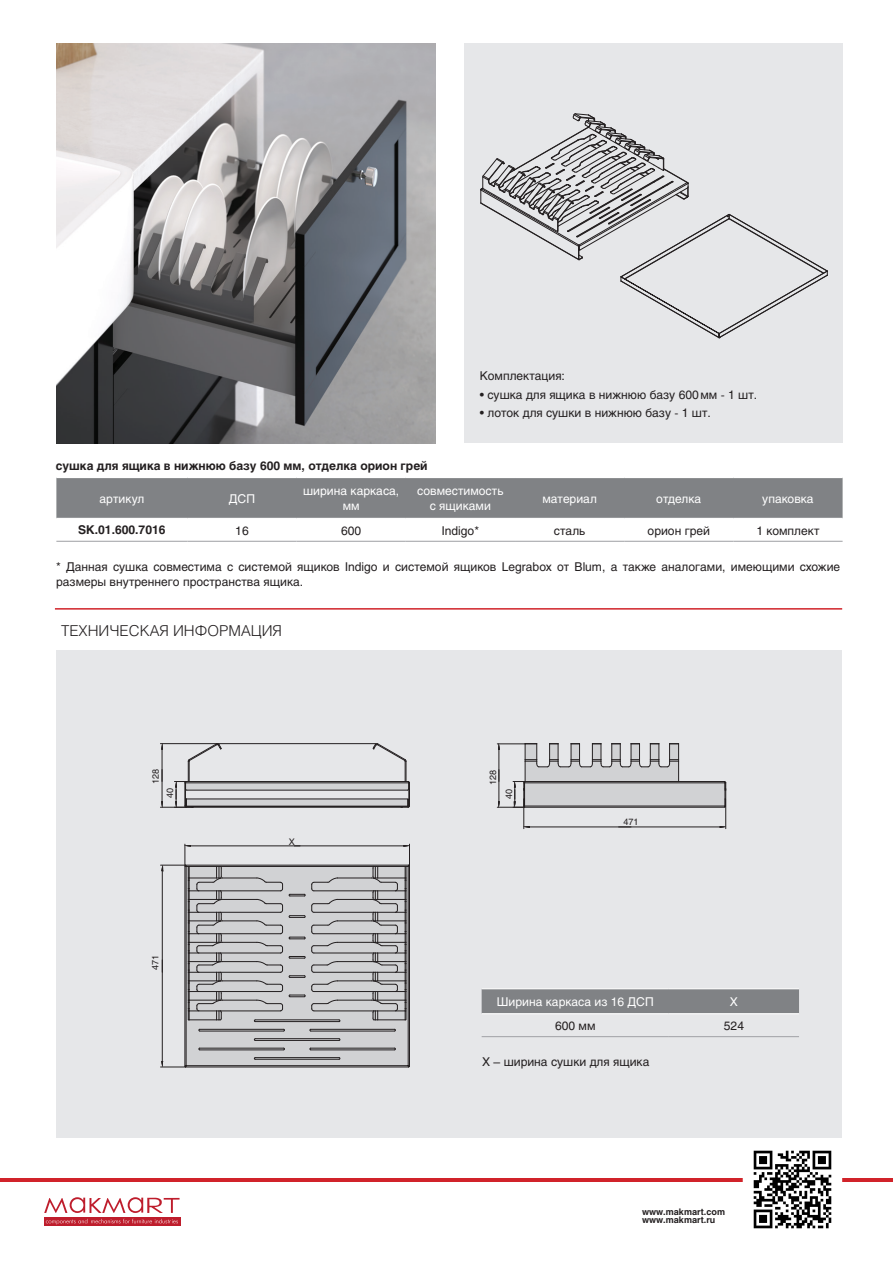
<style>
.page{position:relative;width:893px;height:1263px;background:#fff}
.page>*{position:absolute;margin:0;border:0;box-sizing:border-box;transform-origin:0 0}
.t1{font:300 15px "Helios";color:#231f20}
.тексты{font:12px/14.4px "Helios C";color:#231f20}
.t2{font:12px/14.4px "Helios C";color:#fff;text-align:center}
.t3{font:700 12px "Helios C";color:#231f20}
.t4{font:700 9px/8.6px "Helios C";color:#231f20}
.схемы{font:9px "Helios C";color:#231f20}
</style>
<div class="page">
<hr style="left:0;top:1178px;width:893px;height:3px;background:#d1232a">
<img style="left:746px;top:1150px;width:93px;height:79px">
<div style="left:44px;top:1217px;width:136px;height:9px;background:#be1d2c"></div>
<svg style="left:46px;top:1219px;width:132px;height:5px"></svg>
<svg style="left:44px;top:1197px;width:136px;height:16px"></svg>
<div style="left:57px;top:651px;width:785px;height:487px;background:#e6e7e9"></div>
<div style="left:465px;top:43px;width:378px;height:400px;background:#e6e7e9"></div>
<div style="left:56px;top:478px;width:787px;height:40px;background:#808285"></div>
<hr style="left:56px;top:541px;width:131px;height:1px;background:#a8a9ad">
<hr style="left:187px;top:541px;width:110px;height:1px;background:#a8a9ad">
<hr style="left:297px;top:541px;width:109px;height:1px;background:#a8a9ad">
<hr style="left:406px;top:541px;width:109px;height:1px;background:#a8a9ad">
<hr style="left:515px;top:541px;width:109px;height:1px;background:#a8a9ad">
<hr style="left:624px;top:541px;width:109px;height:1px;background:#a8a9ad">
<hr style="left:733px;top:541px;width:110px;height:1px;background:#a8a9ad">
<img style="left:57px;top:43px;width:378px;height:400px">
<svg style="left:480px;top:113px;width:348px;height:226px"></svg>
<svg style="left:174px;top:743px;width:236px;height:65px"></svg>
<svg style="left:161px;top:801px;width:2px;height:6px"></svg>
<svg style="left:161px;top:744px;width:2px;height:6px"></svg>
<hr style="left:162px;top:750px;width:1px;height:51px;background:#231f20">
<hr style="left:160px;top:743px;width:216px;height:1px;background:#231f20">
<hr style="left:160px;top:807px;width:242px;height:1px;background:#231f20">
<svg style="left:497px;top:743px;width:230px;height:65px"></svg>
<hr style="left:530px;top:827px;width:190px;height:1px;background:#231f20">
<hr style="left:524px;top:789px;width:1px;height:40px;background:#231f20">
<hr style="left:725px;top:789px;width:1px;height:40px;background:#231f20">
<svg style="left:161px;top:844px;width:249px;height:224px"></svg>
<div style="left:482px;top:989px;width:317px;height:24px;background:#808285"></div>
<hr style="left:482px;top:1036px;width:187px;height:1px;background:#a8a9ad">
<hr style="left:669px;top:1036px;width:130px;height:1px;background:#a8a9ad">
<hr style="left:482px;top:988px;width:187px;height:1px;background:#fff">
<hr style="left:669px;top:988px;width:130px;height:1px;background:#fff">
<hr style="left:482px;top:1013px;width:187px;height:1px;background:#fff">
<hr style="left:669px;top:1013px;width:130px;height:1px;background:#fff">
<hr style="left:55px;top:608px;width:787px;height:2px;background:#d1232a">
<p class="t3" style="left:56px;top:459px;width:373px">сушка для ящика в нижнюю базу 600 мм, отделка орион грей</p>
<p class="тексты" style="left:480px;top:368px;width:87px">Комплектация:</p>
<p class="тексты" style="left:480px;top:387px;width:279px">• сушка для ящика в нижнюю базу 600мм - 1 шт.</p>
<p class="тексты" style="left:480px;top:406px;width:232px">• лоток для сушки в нижнюю базу - 1 шт.</p>
<p class="t2" style="left:100px;top:491px;width:46px">артикул</p>
<p class="t2" style="left:229px;top:491px;width:28px">ДСП</p>
<p class="t2" style="left:303px;top:484px;width:98px">ширина каркаса, мм</p>
<p class="t2" style="left:417px;top:484px;width:88px">совместимость с ящиками</p>
<p class="t2" style="left:542px;top:491px;width:56px">материал</p>
<p class="t2" style="left:656px;top:491px;width:47px">отделка</p>
<p class="t2" style="left:762px;top:491px;width:53px">упаковка</p>
<p class="t3" style="left:78px;top:523px;width:89px">SK.01.600.7016</p>
<p class="тексты" style="left:235px;top:523px;width:15px">16</p>
<p class="тексты" style="left:341px;top:523px;width:22px">600</p>
<p class="тексты" style="left:442px;top:523px;width:39px">Indigo*</p>
<p class="тексты" style="left:554px;top:523px;width:33px">сталь</p>
<p class="тексты" style="left:648px;top:523px;width:64px">орион грей</p>
<p class="тексты" style="left:756px;top:523px;width:65px">1 комплект</p>
<p class="тексты" style="left:56px;top:560px;width:786px">* Данная сушка совместима с системой ящиков Indigo и системой ящиков Legrabox от Blum, а также аналогами, имеющими схожие размеры внутреннего пространства ящика.</p>
<p class="t1" style="left:61px;top:621px;width:222px">ТЕХНИЧЕСКАЯ ИНФОРМАЦИЯ</p>
<p class="схемы" style="left:150px;top:784px;width:17px;rotate:-90deg">128</p>
<p class="схемы" style="left:165px;top:798px;width:12px;rotate:-90deg">40</p>
<p class="схемы" style="left:150px;top:970px;width:17px;rotate:-90deg">471</p>
<p class="схемы" style="left:289px;top:836px;width:8px">Х</p>
<p class="схемы" style="left:487px;top:785px;width:17px;rotate:-90deg">128</p>
<p class="схемы" style="left:504px;top:799px;width:12px;rotate:-90deg">40</p>
<p class="схемы" style="left:623px;top:816px;width:17px">471</p>
<p class="t2" style="left:497px;top:994px;width:158px">Ширина каркаса из 16 ДСП</p>
<p class="t2" style="left:730px;top:994px;width:10px">Х</p>
<p class="тексты" style="left:555px;top:1018px;width:42px">600 мм</p>
<p class="тексты" style="left:724px;top:1018px;width:22px">524</p>
<p class="тексты" style="left:482px;top:1054px;width:169px">X – ширина сушки для ящика</p>
<p class="t4" style="left:642px;top:1207px;width:84px">www.makmart.com www.makmart.ru</p>
</div>
